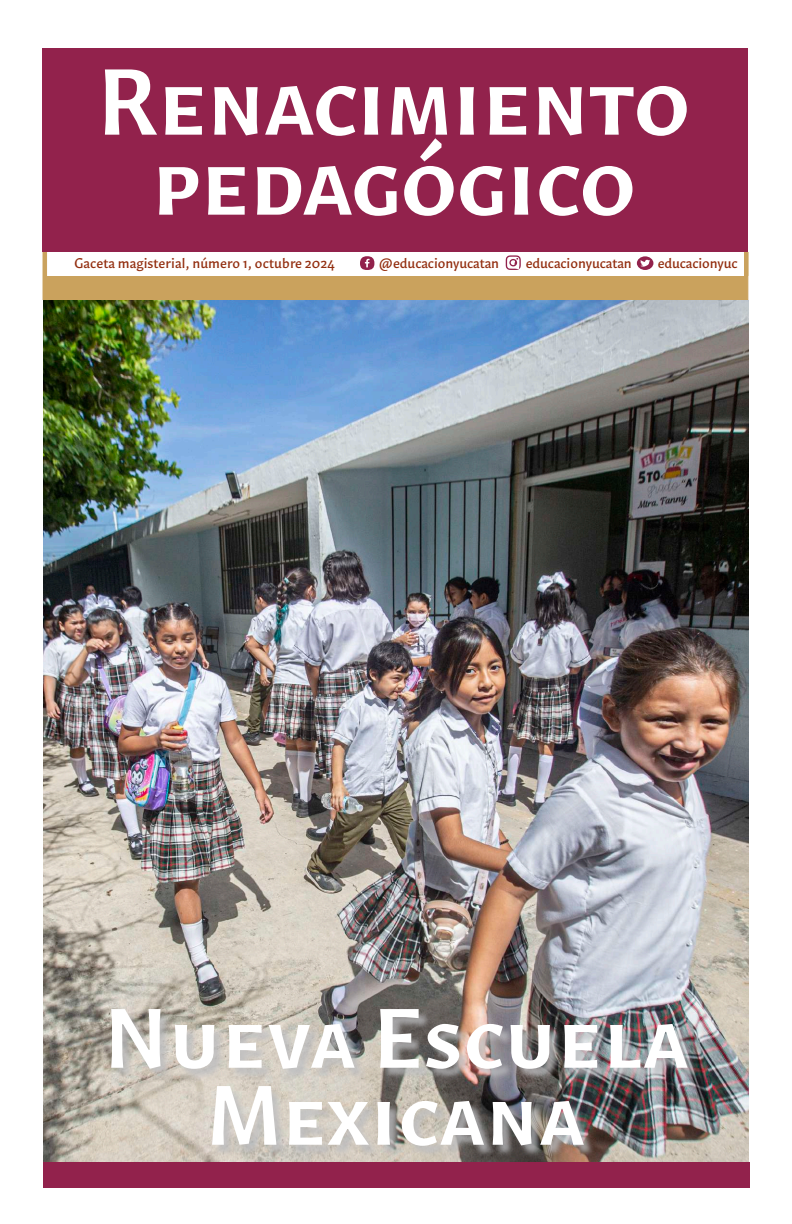
<style>
.page{position:relative;width:792px;height:1224px;background:#fff}
.page>*{position:absolute;margin:0;border:0;box-sizing:border-box;transform-origin:0 0}
.t1{font:700 100px/80px "Epica Sans Pro";color:#fff;text-align:center}
.t2{font:700 90px/77px "Epica Sans Pro";letter-spacing:.02em;color:#fff;text-align:center}
.t3{font:600 15px "Epica Sans Pro";color:#922d0e}
</style>
<div class="page">
<img style="left:43px;top:300px;width:705px;height:862px">
<svg style="left:360px;top:256px;width:14px;height:14px"></svg>
<svg style="left:506px;top:255px;width:15px;height:15px"></svg>
<svg style="left:637px;top:256px;width:16px;height:14px"></svg>
<div style="left:43px;top:48px;width:705px;height:204px;background:#92224c"></div>
<div style="left:43px;top:276px;width:705px;height:24px;background:#caa25d"></div>
<div style="left:43px;top:1162px;width:706px;height:26px;background:#92224c"></div>
<div style="left:113px;top:1011px;width:586px;height:147px;background:#bcbdc0;opacity:.75"></div>
<hr style="left:43px;top:252px;width:4px;height:24px;background:#caa25d">
<svg style="left:744px;top:252px;width:5px;height:24px"></svg>
<h1 class="t1" style="left:97px;top:53px;width:594px">Renacimiento pedagógico</h1>
<p class="t3" style="left:74px;top:251px;width:262px">Gaceta magisterial, número 1, octubre 2024</p>
<p class="t3" style="left:379px;top:251px;width:122px">@educacionyucatan</p>
<p class="t3" style="left:526px;top:251px;width:107px">educacionyucatan</p>
<p class="t3" style="left:658px;top:251px;width:81px">educacionyuc</p>
<h2 class="t2" style="left:104px;top:991px;width:585px">Nueva Escuela<br>Mexicana</h2>
</div>
